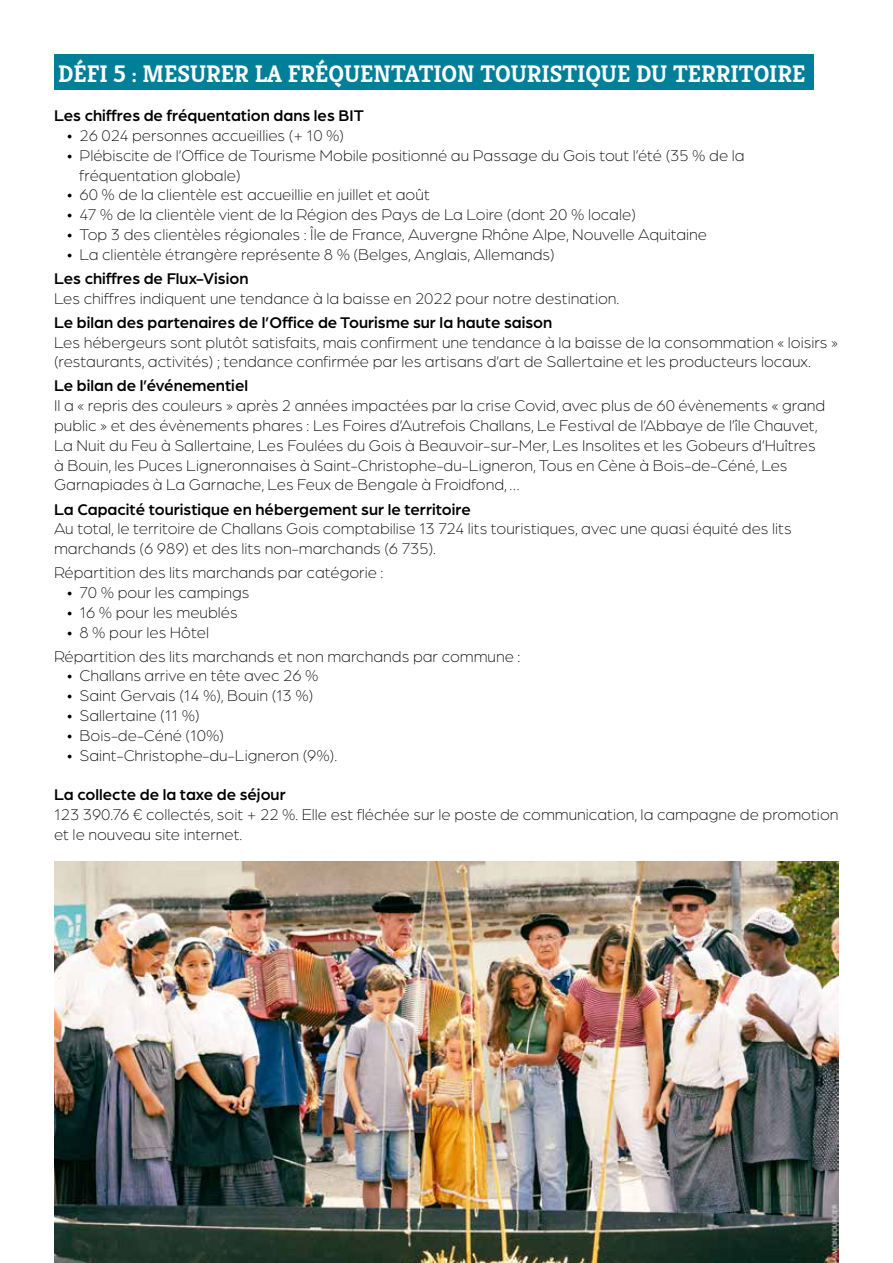
<style>
.page{position:relative;width:893px;height:1263px;background:#fff}
.page>*{position:absolute;margin:0;border:0;box-sizing:border-box;transform-origin:0 0}
.t1{font:700 24px "Kreon";color:#fff}
.t2{font:300 16.5px/19.8px "Arboria";color:#000}
.t3{font:500 16.5px "Arboria";color:#000}
</style>
<div class="page">
<div style="left:54px;top:54px;width:759px;height:36px;background:#007f99"></div>
<img style="left:54px;top:861px;width:785px;height:402px">
<h1 class="t1" style="left:58px;top:56px;width:749px">DÉFI 5 : MESURER LA FRÉQUENTATION TOURISTIQUE DU TERRITOIRE</h1>
<p class="t3" style="left:54px;top:105px;width:311px">Les chiffres de fréquentation dans les BIT</p>
<p class="t2" style="left:67px;top:125px;width:279px">• 26 024 personnes accueillies (+ 10 %)</p>
<p class="t2" style="left:80px;top:145px;width:667px;text-indent:-13px">• Plébiscite de l’Office de Tourisme Mobile positionné au Passage du Gois tout l’été (35 % de la fréquentation globale)</p>
<p class="t2" style="left:67px;top:185px;width:365px">• 60 % de la clientèle est accueillie en juillet et août</p>
<p class="t2" style="left:67px;top:204px;width:571px">• 47 % de la clientèle vient de la Région des Pays de La Loire (dont 20 % locale)</p>
<p class="t2" style="left:67px;top:224px;width:642px">• Top 3 des clientèles régionales : Île de France, Auvergne Rhône Alpe, Nouvelle Aquitaine</p>
<p class="t2" style="left:67px;top:244px;width:490px">• La clientèle étrangère représente 8 % (Belges, Anglais, Allemands)</p>
<p class="t3" style="left:54px;top:267px;width:196px">Les chiffres de Flux-Vision</p>
<p class="t2" style="left:54px;top:288px;width:567px">Les chiffres indiquent une tendance à la baisse en 2022 pour notre destination.</p>
<p class="t3" style="left:54px;top:311px;width:500px">Le bilan des partenaires de l’Office de Tourisme sur la haute saison</p>
<p class="t2" style="left:54px;top:332px;width:785px">Les hébergeurs sont plutôt satisfaits, mais confirment une tendance à la baisse de la consommation « loisirs » (restaurants, activités) ; tendance confirmée par les artisans d’art de Sallertaine et les producteurs locaux.</p>
<p class="t3" style="left:54px;top:375px;width:196px">Le bilan de l’événementiel</p>
<p class="t2" style="left:54px;top:395px;width:773px">Il a « repris des couleurs » après 2 années impactées par la crise Covid, avec plus de 60 évènements « grand public » et des évènements phares : Les Foires d’Autrefois Challans, Le Festival de l’Abbaye de l’île Chauvet, La Nuit du Feu à Sallertaine, Les Foulées du Gois à Beauvoir-sur-Mer, Les Insolites et les Gobeurs d’Huîtres à Bouin, les Puces Ligneronnaises à Saint-Christophe-du-Ligneron, Tous en Cène à Bois-de-Céné, Les Garnapiades à La Garnache, Les Feux de Bengale à Froidfond, …</p>
<p class="t3" style="left:54px;top:498px;width:418px">La Capacité touristique en hébergement sur le territoire</p>
<p class="t2" style="left:54px;top:518px;width:739px">Au total, le territoire de Challans Gois comptabilise 13 724 lits touristiques, avec une quasi équité des lits marchands (6 989) et des lits non-marchands (6 735).</p>
<p class="t2" style="left:54px;top:562px;width:331px">Répartition des lits marchands par catégorie :</p>
<p class="t2" style="left:67px;top:582px;width:184px">• 70 % pour les campings</p>
<p class="t2" style="left:67px;top:602px;width:173px">• 16 % pour les meublés</p>
<p class="t2" style="left:54px;top:620px;width:468px;line-height:24px;text-indent:13px">• 8 % pour les Hôtel<br>Répartition des lits marchands et non marchands par commune :</p>
<p class="t2" style="left:67px;top:665px;width:253px">• Challans arrive en tête avec 26 %</p>
<p class="t2" style="left:67px;top:685px;width:248px">• Saint Gervais (14 %), Bouin (13 %)</p>
<p class="t2" style="left:67px;top:705px;width:134px">• Sallertaine (11 %)</p>
<p class="t2" style="left:67px;top:725px;width:159px">• Bois-de-Céné (10%)</p>
<p class="t2" style="left:67px;top:745px;width:272px">• Saint-Christophe-du-Ligneron (9%).</p>
<p class="t3" style="left:54px;top:784px;width:233px">La collecte de la taxe de séjour</p>
<p class="t2" style="left:54px;top:804px;width:786px">123 390.76 € collectés, soit + 22 %. Elle est fléchée sur le poste de communication, la campagne de promotion et le nouveau site internet.</p>
</div>
